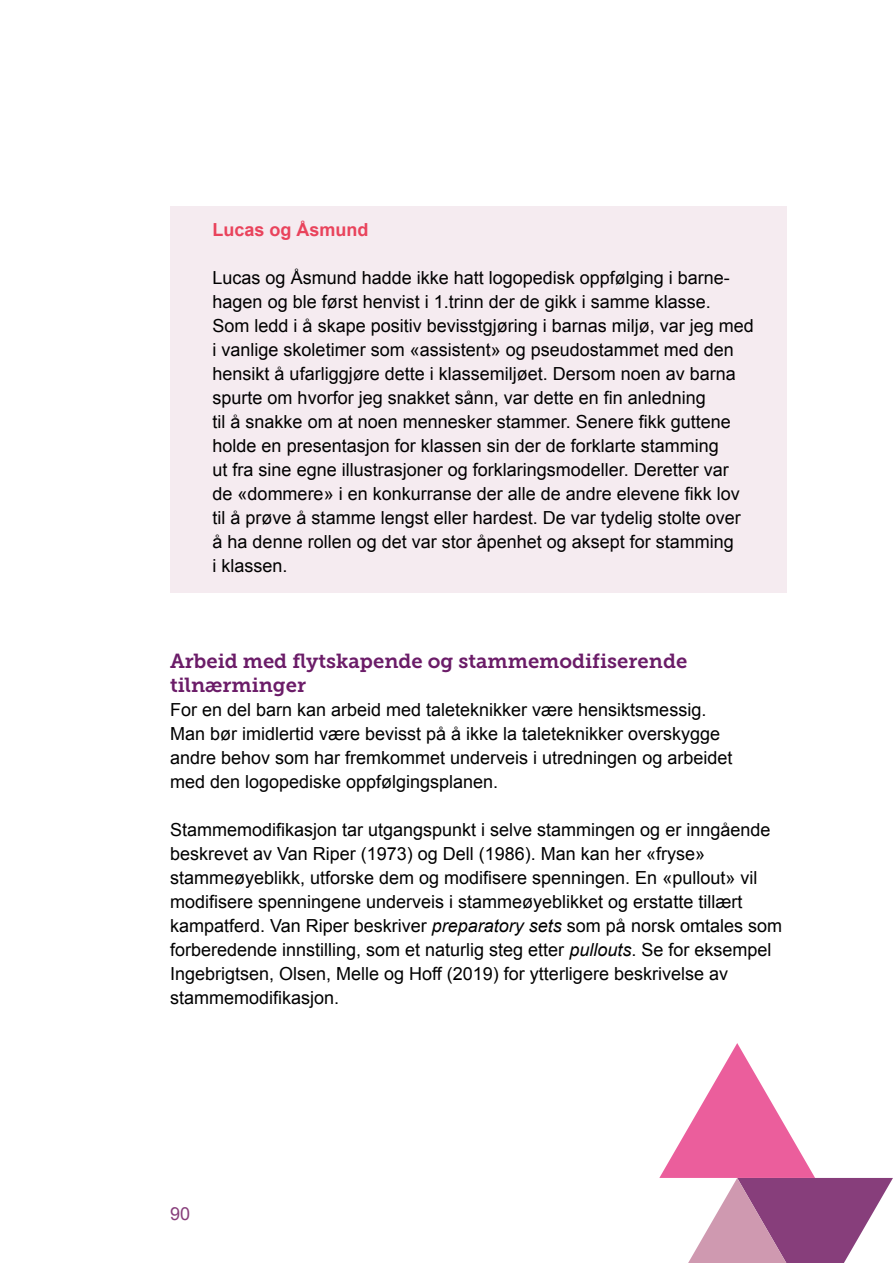
<style>
.page{position:relative;width:893px;height:1263px;background:#fff}
.page>*{position:absolute;margin:0;border:0;box-sizing:border-box;transform-origin:0 0}
.H3_Overskrift_i_brød{font:20.25px/24px "Museo Slab 700";color:#6b1c68}
.Brødtekst{font:18px/24px "Arial";color:#000}
.Tekstboks{font:18px/24px "Arial";color:#000}
.Tekstboks-2{font:700 18px "Arial";color:#e9435c}
.t1{font:18px "Arial";color:#873e7b}
.s1{font-style:italic}
</style>
<div class="page">
<div style="left:170px;top:206px;width:617px;height:51px;background:#f5ebf0"></div>
<div style="left:170px;top:254px;width:617px;height:339px;background:#f5ebf0"></div>
<svg style="left:659px;top:1043px;width:234px;height:220px"></svg>
<p class="Tekstboks-2" style="left:213px;top:218px;width:158px">Lucas og Åsmund</p>
<p class="Tekstboks" style="left:213px;top:266px;width:543px">Lucas og Åsmund hadde ikke hatt logopedisk oppfølging i barne&shy;hagen og ble først henvist i 1.trinn der de gikk i samme klasse.<br>Som ledd i å skape positiv bevisstgjøring i barnas miljø, var jeg med i vanlige skoletimer som «assistent» og pseudostammet med den hensikt å ufarliggjøre dette i klassemiljøet. Dersom noen av barna spurte om hvorfor jeg snakket sånn, var dette en fin anledning<br>til å snakke om at noen mennesker stammer. Senere fikk guttene holde en presentasjon for klassen sin der de forklarte stamming<br>ut fra sine egne illustrasjoner og forklaringsmodeller. Deretter var<br>de «dommere» i en konkurranse der alle de andre elevene fikk lov til å prøve å stamme lengst eller hardest. De var tydelig stolte over å ha denne rollen og det var stor åpenhet og aksept for stamming<br>i klassen.</p>
<p class="H3_Overskrift_i_brød" style="left:170px;top:649px;width:519px">Arbeid med flytskapende og stammemodifiserende tilnærminger</p>
<p class="Brødtekst" style="left:170px;top:698px;width:564px">For en del barn kan arbeid med taleteknikker være hensiktsmessig.<br>Man bør imidlertid være bevisst på å ikke la taleteknikker overskygge andre behov som har fremkommet underveis i utredningen og arbeidet med den logopediske oppfølgingsplanen.</p>
<p class="Brødtekst" style="left:170px;top:818px;width:613px">Stammemodifikasjon tar utgangspunkt i selve stammingen og er inngående beskrevet av Van Riper (1973) og Dell (1986). Man kan her «fryse» stammeøyeblikk, utforske dem og modifisere spenningen. En «pullout» vil modifisere spenningene underveis i stammeøyeblikket og erstatte tillært kampatferd. Van Riper beskriver <span class="s1">preparatory sets</span> som på norsk omtales som forberedende innstilling, som et naturlig steg etter <span class="s1">pullouts</span>. Se for eksempel Ingebrigtsen, Olsen, Melle og Hoff (2019) for ytterligere beskrivelse av stammemodifikasjon.</p>
<p class="t1" style="left:170px;top:1202px;width:22px">90</p>
</div>
